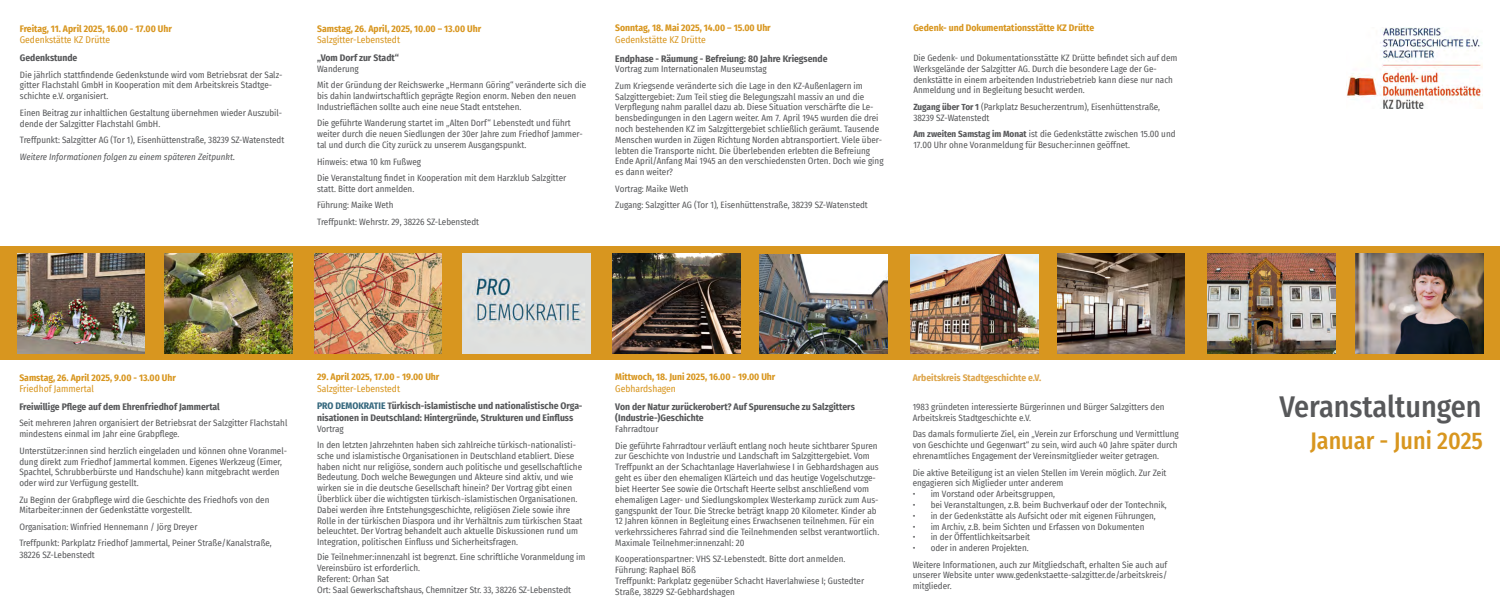
<style>
.page{position:relative;width:1500px;height:607px;background:#fff}
.page>*{position:absolute;margin:0;border:0;box-sizing:border-box;transform-origin:0 0}
.t1{font:500 30px "Fira Sans Condensed";color:#57585a}
.t2{font:500 24px "Fira Sans Condensed";color:#d8961f}
.t3{font:700 9.5px/11.4px "Fira Sans Condensed";color:#d8961f}
.Absatzformat_2{font:700 9.5px/11.4px "Fira Sans Condensed";color:#57585a}
.t4{font:700 9.5px "Fira Sans Condensed";color:#dea64c}
.t5{font:9.5px "Fira Sans Condensed";color:#d8961f}
.Absatzformat_2-2{font:9px/10.8px "Fira Sans Condensed";color:#57585a}
.t6{font:italic 9px "Fira Sans Condensed";color:#57585a}
.s1{font-weight:400}
.s2{font-weight:700}
.s3{color:#34677d}
</style>
<div class="page">
<div style="left:0;top:247px;width:1500px;height:113px;background:#d8961f"></div>
<img style="left:1346px;top:27px;width:137px;height:82px">
<img style="left:314px;top:254px;width:128px;height:99px">
<img style="left:1057px;top:254px;width:128px;height:99px">
<img style="left:910px;top:254px;width:128px;height:99px">
<img style="left:760px;top:254px;width:127px;height:99px">
<img style="left:462px;top:254px;width:128px;height:99px">
<img style="left:612px;top:254px;width:128px;height:99px">
<img style="left:1208px;top:254px;width:127px;height:99px">
<img style="left:1355px;top:254px;width:128px;height:99px">
<img style="left:17px;top:254px;width:128px;height:99px">
<img style="left:164px;top:254px;width:128px;height:99px">
<p class="t3" style="left:20px;top:22px;width:154px">Freitag, 11. April 2025, 16.00 - 17.00 Uhr<br><span class="s1">Gedenkstätte KZ Drütte</span></p>
<p class="Absatzformat_2" style="left:20px;top:52px;width:59px">Gedenkstunde</p>
<p class="Absatzformat_2-2" style="left:20px;top:69px;width:264px">Die jährlich stattfindende Gedenkstunde wird vom Betriebsrat der Salz&shy;gitter Flachstahl GmbH in Kooperation mit dem Arbeitskreis Stadtge&shy;schichte e.V. organisiert.</p>
<p class="Absatzformat_2-2" style="left:20px;top:107px;width:264px">Einen Beitrag zur inhaltlichen Gestaltung übernehmen wieder Auszubil&shy;dende der Salzgitter Flachstahl GmbH.</p>
<p class="Absatzformat_2-2" style="left:20px;top:134px;width:266px">Treffpunkt: Salzgitter AG (Tor 1), Eisenhüttenstraße, 38239 SZ-Watenstedt</p>
<p class="t6" style="left:20px;top:150px;width:217px">Weitere Informationen folgen zu einem späteren Zeitpunkt.</p>
<p class="t3" style="left:317px;top:22px;width:166px">Samstag, 26. April, 2025, 10.00 – 13.00 Uhr<br><span class="s1">Salzgitter-Lebenstedt</span></p>
<p class="Absatzformat_2" style="left:317px;top:51px;width:83px">„Vom Dorf zur Stadt“</p>
<p class="Absatzformat_2-2" style="left:317px;top:63px;width:43px">Wanderung</p>
<p class="Absatzformat_2-2" style="left:317px;top:80px;width:271px">Mit der Gründung der Reichswerke „Hermann Göring“ veränderte sich die bis dahin landwirtschaftlich geprägte Region enorm. Neben den neuen<br>Industrieflächen sollte auch eine neue Stadt entstehen.</p>
<p class="Absatzformat_2-2" style="left:317px;top:118px;width:267px">Die geführte Wanderung startet im „Alten Dorf“ Lebenstedt und führt weiter durch die neuen Siedlungen der 30er Jahre zum Friedhof Jammer&shy;tal und durch die City zurück zu unserem Ausgangspunkt.</p>
<p class="Absatzformat_2-2" style="left:317px;top:156px;width:105px">Hinweis: etwa 10 km Fußweg</p>
<p class="Absatzformat_2-2" style="left:317px;top:172px;width:251px">Die Veranstaltung findet in Kooperation mit dem Harzklub Salzgitter statt. Bitte dort anmelden.</p>
<p class="Absatzformat_2-2" style="left:317px;top:199px;width:78px">Führung: Maike Weth</p>
<p class="Absatzformat_2-2" style="left:317px;top:216px;width:164px">Treffpunkt: Wehrstr. 29, 38226 SZ-Lebenstedt</p>
<p class="t3" style="left:615px;top:22px;width:157px">Sonntag, 18. Mai 2025, 14.00 – 15.00 Uhr<br><span class="s1">Gedenkstätte KZ Drütte</span></p>
<p class="Absatzformat_2" style="left:615px;top:52px;width:214px">Endphase - Räumung - Befreiung: 80 Jahre Kriegsende</p>
<p class="Absatzformat_2-2" style="left:615px;top:63px;width:153px">Vortrag zum Internationalen Museumstag</p>
<p class="Absatzformat_2-2" style="left:615px;top:80px;width:270px">Zum Kriegsende veränderte sich die Lage in den KZ-Außenlagern im Salzgittergebiet: Zum Teil stieg die Belegungszahl massiv an und die Verpflegung nahm parallel dazu ab. Diese Situation verschärfte die Le&shy;bensbedingungen in den Lagern weiter. Am 7. April 1945 wurden die drei noch bestehenden KZ im Salzgittergebiet schließlich geräumt. Tausende Menschen wurden in Zügen Richtung Norden abtransportiert. Viele über&shy;lebten die Transporte nicht. Die Überlebenden erlebten die Befreiung Ende April/Anfang Mai 1945 an den verschiedensten Orten. Doch wie ging es dann weiter?</p>
<p class="Absatzformat_2-2" style="left:615px;top:183px;width:75px">Vortrag: Maike Weth</p>
<p class="Absatzformat_2-2" style="left:615px;top:199px;width:254px">Zugang: Salzgitter AG (Tor 1), Eisenhüttenstraße, 38239 SZ-Watenstedt</p>
<p class="t3" style="left:913px;top:22px;width:182px">Gedenk- und Dokumentationsstätte KZ Drütte</p>
<p class="Absatzformat_2-2" style="left:913px;top:52px;width:265px">Die Gedenk- und Dokumentationsstätte KZ Drütte befindet sich auf dem Werksgelände der Salzgitter AG. Durch die besondere Lage der Ge&shy;denkstätte in einem arbeitenden Industriebetrieb kann diese nur nach Anmeldung und in Begleitung besucht werden.</p>
<p class="Absatzformat_2-2" style="left:913px;top:101px;width:248px"><span class="s2">Zugang über Tor 1</span> (Parkplatz Besucherzentrum), Eisenhüttenstraße,<br>38239 SZ-Watenstedt</p>
<p class="Absatzformat_2-2" style="left:913px;top:128px;width:264px"><span class="s2">Am zweiten Samstag im Monat</span> ist die Gedenkstätte zwischen 15.00 und<br>17.00 Uhr ohne Voranmeldung für Besucher:innen geöffnet.</p>
<p class="t3" style="left:19px;top:371px;width:158px">Samstag, 26. April 2025, 9.00 - 13.00 Uhr<br><span class="s1">Friedhof Jammertal</span></p>
<p class="Absatzformat_2" style="left:19px;top:400px;width:202px">Freiwillige Pflege auf dem Ehrenfriedhof Jammertal</p>
<p class="Absatzformat_2-2" style="left:19px;top:417px;width:269px">Seit mehreren Jahren organisiert der Betriebsrat der Salzgitter Flachstahl mindestens einmal im Jahr eine Grabpflege.</p>
<p class="Absatzformat_2-2" style="left:19px;top:445px;width:269px">Unterstützer:innen sind herzlich eingeladen und können ohne Voranmel&shy;dung direkt zum Friedhof Jammertal kommen. Eigenes Werkzeug (Eimer, Spachtel, Schrubberbürste und Handschuhe) kann mitgebracht werden oder wird zur Verfügung gestellt.</p>
<p class="Absatzformat_2-2" style="left:19px;top:494px;width:252px">Zu Beginn der Grabpflege wird die Geschichte des Friedhofs von den<br>Mitarbeiter:innen der Gedenkstätte vorgestellt.</p>
<p class="Absatzformat_2-2" style="left:19px;top:521px;width:180px">Organisation: Winfried Hennemann / Jörg Dreyer</p>
<p class="Absatzformat_2-2" style="left:19px;top:537px;width:254px;line-height:11.4px">Treffpunkt: Parkplatz Friedhof Jammertal, Peiner Straße/Kanalstraße,<br>38226 SZ-Lebenstedt</p>
<p class="t3" style="left:317px;top:371px;width:124px">29. April 2025, 17.00 - 19.00 Uhr</p>
<p class="t5" style="left:317px;top:381px;width:85px">Salzgitter-Lebenstedt</p>
<p class="Absatzformat_2" style="left:317px;top:399px;width:267px"><span class="s3">PRO DEMOKRATIE</span> Türkisch-islamistische und nationalistische Orga&shy;nisationen in Deutschland: Hintergründe, Strukturen und Einfluss</p>
<p class="Absatzformat_2-2" style="left:317px;top:422px;width:28px">Vortrag</p>
<p class="Absatzformat_2-2" style="left:317px;top:439px;width:267px">In den letzten Jahrzehnten haben sich zahlreiche türkisch-nationalisti&shy;sche und islamistische Organisationen in Deutschland etabliert. Diese haben nicht nur religiöse, sondern auch politische und gesellschaftliche Bedeutung. Doch welche Bewegungen und Akteure sind aktiv, und wie wirken sie in die deutsche Gesellschaft hinein? Der Vortrag gibt einen Überblick über die wichtigsten türkisch-islamistischen Organisationen.<br>Dabei werden ihre Entstehungsgeschichte, religiösen Ziele sowie ihre Rolle in der türkischen Diaspora und ihr Verhältnis zum türkischen Staat beleuchtet. Der Vortrag behandelt auch aktuelle Diskussionen rund um Integration, politischen Einfluss und Sicherheitsfragen.</p>
<p class="Absatzformat_2-2" style="left:317px;top:551px;width:270px">Die Teilnehmer:innenzahl ist begrenzt. Eine schriftliche Voranmeldung im Vereinsbüro ist erforderlich.<br>Referent: Orhan Sat<br>Ort: Saal Gewerkschaftshaus, Chemnitzer Str. 33, 38226 SZ-Lebenstedt</p>
<p class="t3" style="left:615px;top:371px;width:162px">Mittwoch, 18. Juni 2025, 16.00 - 19.00 Uhr<br><span class="s1">Gebhardshagen</span></p>
<p class="Absatzformat_2" style="left:615px;top:400px;width:241px">Von der Natur zurückerobert? Auf Spurensuche zu Salzgitters (Industrie-)Geschichte</p>
<p class="Absatzformat_2-2" style="left:615px;top:423px;width:45px">Fahrradtour</p>
<p class="Absatzformat_2-2" style="left:615px;top:440px;width:265px">Die geführte Fahrradtour verläuft entlang noch heute sichtbarer Spuren zur Geschichte von Industrie und Landschaft im Salzgittergebiet. Vom Treffpunkt an der Schachtanlage Haverlahwiese I in Gebhardshagen aus geht es über den ehemaligen Klärteich und das heutige Vogelschutzge&shy;biet Heerter See sowie die Ortschaft Heerte selbst anschließend vom ehemaligen Lager- und Siedlungskomplex Westerkamp zurück zum Aus&shy;gangspunkt der Tour. Die Strecke beträgt knapp 20 Kilometer. Kinder ab 12 Jahren können in Begleitung eines Erwachsenen teilnehmen. Für ein verkehrssicheres Fahrrad sind die Teilnehmenden selbst verantwortlich.<br>Maximale Teilnehmer:innenzahl: 20</p>
<p class="Absatzformat_2-2" style="left:615px;top:553px;width:250px">Kooperationspartner: VHS SZ-Lebenstedt. Bitte dort anmelden.<br>Führung: Raphael Böß<br>Treffpunkt: Parkplatz gegenüber Schacht Haverlahwiese I; Gustedter Straße, 38229 SZ-Gebhardshagen</p>
<p class="t4" style="left:912px;top:369px;width:130px">Arbeitskreis Stadtgeschichte e.V.</p>
<p class="Absatzformat_2-2" style="left:912px;top:401px;width:253px">1983 gründeten interessierte Bürgerinnen und Bürger Salzgitters den<br>Arbeitskreis Stadtgeschichte e.V.</p>
<p class="Absatzformat_2-2" style="left:912px;top:428px;width:267px;text-align:justify">Das damals formulierte Ziel, ein „Verein zur Erforschung und Vermittlung von Geschichte und Gegenwart“ zu sein, wird auch 40 Jahre später durch ehrenamtliches Engagement der Vereinsmitglieder weiter getragen.</p>
<p class="Absatzformat_2-2" style="left:912px;top:466px;width:255px">Die aktive Beteiligung ist an vielen Stellen im Verein möglich. Zur Zeit engagieren sich Miglieder unter anderem</p>
<p class="Absatzformat_2-2" style="left:912px;top:488px;width:144px">• im Vorstand oder Arbeitsgruppen,</p>
<p class="Absatzformat_2-2" style="left:912px;top:499px;width:256px">• bei Veranstaltungen, z.B. beim Buchverkauf oder der Tontechnik,</p>
<p class="Absatzformat_2-2" style="left:912px;top:510px;width:245px">• in der Gedenkstätte als Aufsicht oder mit eigenen Führungen,</p>
<p class="Absatzformat_2-2" style="left:912px;top:520px;width:233px">• im Archiv, z.B. beim Sichten und Erfassen von Dokumenten</p>
<p class="Absatzformat_2-2" style="left:912px;top:531px;width:119px">• in der Öffentlichkeitsarbeit</p>
<p class="Absatzformat_2-2" style="left:912px;top:542px;width:117px">• oder in anderen Projekten.</p>
<p class="Absatzformat_2-2" style="left:912px;top:558px;width:256px;text-align:justify">Weitere Informationen, auch zur Mitgliedschaft, erhalten Sie auch auf unserer Website unter www.gedenkstaette-salzgitter.de/arbeitskreis/ mitglieder.</p>
<p class="t1" style="left:1279px;top:383px;width:204px">Veranstaltungen</p>
<p class="t2" style="left:1310px;top:421px;width:174px">Januar - Juni 2025</p>
</div>
